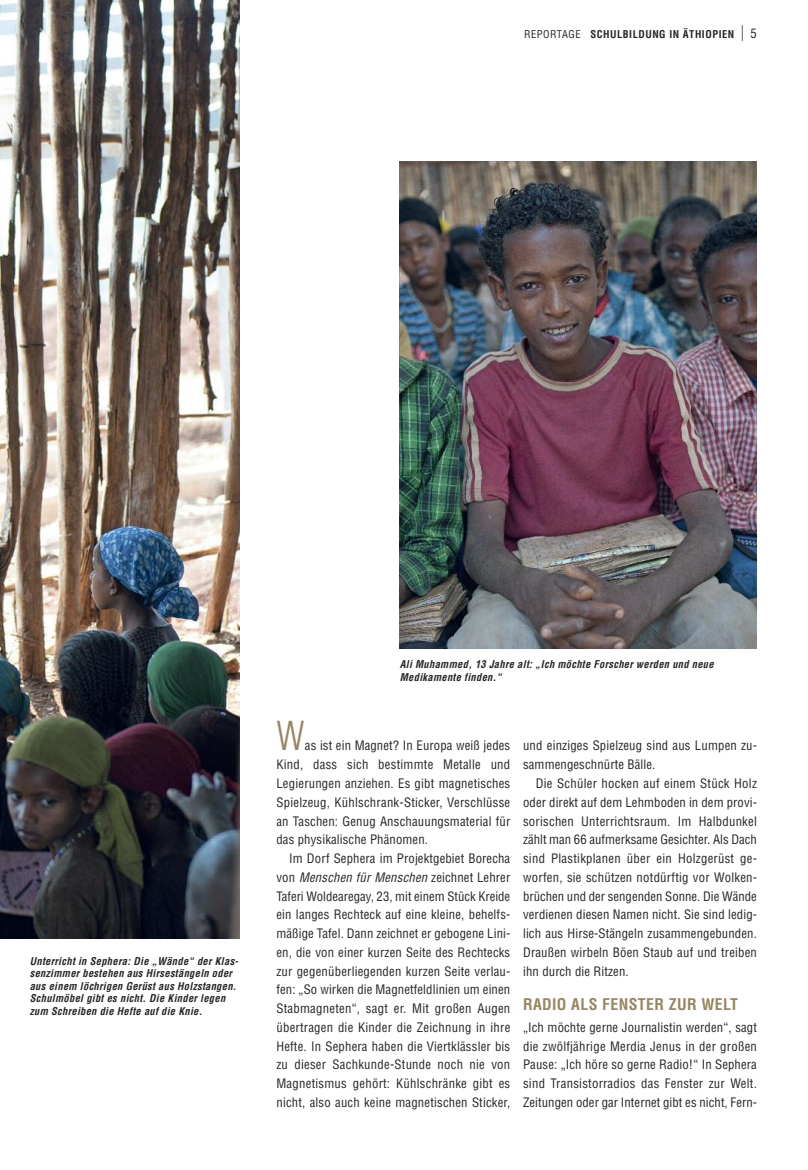
<style>
.page{position:relative;width:808px;height:1170px;background:#fff}
.page>*{position:absolute;margin:0;border:0;box-sizing:border-box;transform-origin:0 0}
.t1{font:300 condensed 39px "Helvetica";color:#978660}
.t2{font:700 condensed 15.75px "Helvetica";letter-spacing:.025em;color:#978660}
.t3{font:condensed 12.75px/18.8px "Helvetica";letter-spacing:.015em;color:#272627;text-align:justify}
.t4{font:italic 700 condensed 10.5px/12.5px "Helvetica";letter-spacing:.03em;color:#272627}
.t5{font:700 condensed 10.5px "Helvetica";letter-spacing:.05em;color:#272627}
.s1{font-weight:400}
.s2{font-weight:400;font-size:15.75px}
.s3{font-weight:400;font-size:12.75px}
.s4{font-style:italic}
</style>
<div class="page">
<img style="left:0;top:0;width:240px;height:937px">
<img style="left:400px;top:161px;width:357px;height:487px">
<p class="t5" style="left:524px;top:28px;width:234px"><span class="s1">REPORTAGE</span> SCHULBILDUNG IN ÄTHIOPIEN <span class="s2">|</span> <span class="s3">5</span></p>
<p class="t4" style="left:30px;top:954px;width:209px">Unterricht in Sephera: Die „Wände“ der Klas&shy;senzimmer bestehen aus Hirsestängeln oder aus einem löchrigen Gerüst aus Holzstangen.<br>Schulmöbel gibt es nicht. Die Kinder legen zum Schreiben die Hefte auf die Knie.</p>
<p class="t4" style="left:400px;top:658px;width:315px">Ali Muhammed, 13 Jahre alt: „Ich möchte Forscher werden und neue<br>Medikamente finden.“</p>
<h1 class="t1" style="left:276px;top:714px;width:30px">W</h1>
<p class="t3" style="left:276px;top:736px;width:235px;text-indent:29px">as ist ein Magnet? In Europa weiß jedes Kind, dass sich bestimmte Metalle und Legierungen anziehen. Es gibt magnetisches Spielzeug, Kühlschrank-Sticker, Verschlüsse an Taschen: Genug Anschauungsmaterial für das physikalische Phänomen.</p>
<p class="t3" style="left:276px;top:849px;width:236px;text-indent:13px">Im Dorf Sephera im Projektgebiet Borecha von <span class="s4">Menschen für Menschen</span> zeichnet Lehrer Taferi Woldearegay, 23, mit einem Stück Kreide ein langes Rechteck auf eine kleine, behelfs&shy;mäßige Tafel. Dann zeichnet er gebogene Lini&shy;en, die von einer kurzen Seite des Rechtecks zur gegenüberliegenden kurzen Seite verlau&shy;fen: „So wirken die Magnetfeldlinien um einen Stabmagneten“, sagt er. Mit großen Augen übertragen die Kinder die Zeichnung in ihre Hefte. In Sephera haben die Viertklässler bis zu dieser Sachkunde-Stunde noch nie von Magnetismus gehört: Kühlschränke gibt es nicht, also auch keine magnetischen Sticker,</p>
<p class="t3" style="left:523px;top:736px;width:235px">und einziges Spielzeug sind aus Lumpen zu&shy;sammengeschnürte Bälle.</p>
<p class="t3" style="left:523px;top:774px;width:235px;text-indent:13px">Die Schüler hocken auf einem Stück Holz oder direkt auf dem Lehmboden in dem provi&shy;sorischen Unterrichtsraum. Im Halbdunkel zählt man 66 aufmerksame Gesichter. Als Dach sind Plastikplanen über ein Holzgerüst ge&shy;worfen, sie schützen notdürftig vor Wolken&shy;brüchen und der sengenden Sonne. Die Wände verdienen diesen Namen nicht. Sie sind ledig&shy;lich aus Hirse-Stängeln zusammengebunden.<br>Draußen wirbeln Böen Staub auf und treiben ihn durch die Ritzen.</p>
<p class="t2" style="left:523px;top:995px;width:216px">RADIO ALS FENSTER ZUR WELT</p>
<p class="t3" style="left:523px;top:1017px;width:235px">„Ich möchte gerne Journalistin werden“, sagt die zwölfjährige Merdia Jenus in der großen Pause: „Ich höre so gerne Radio!“ In Sephera sind Transistorradios das Fenster zur Welt.<br>Zeitungen oder gar Internet gibt es nicht, Fern-</p>
</div>
